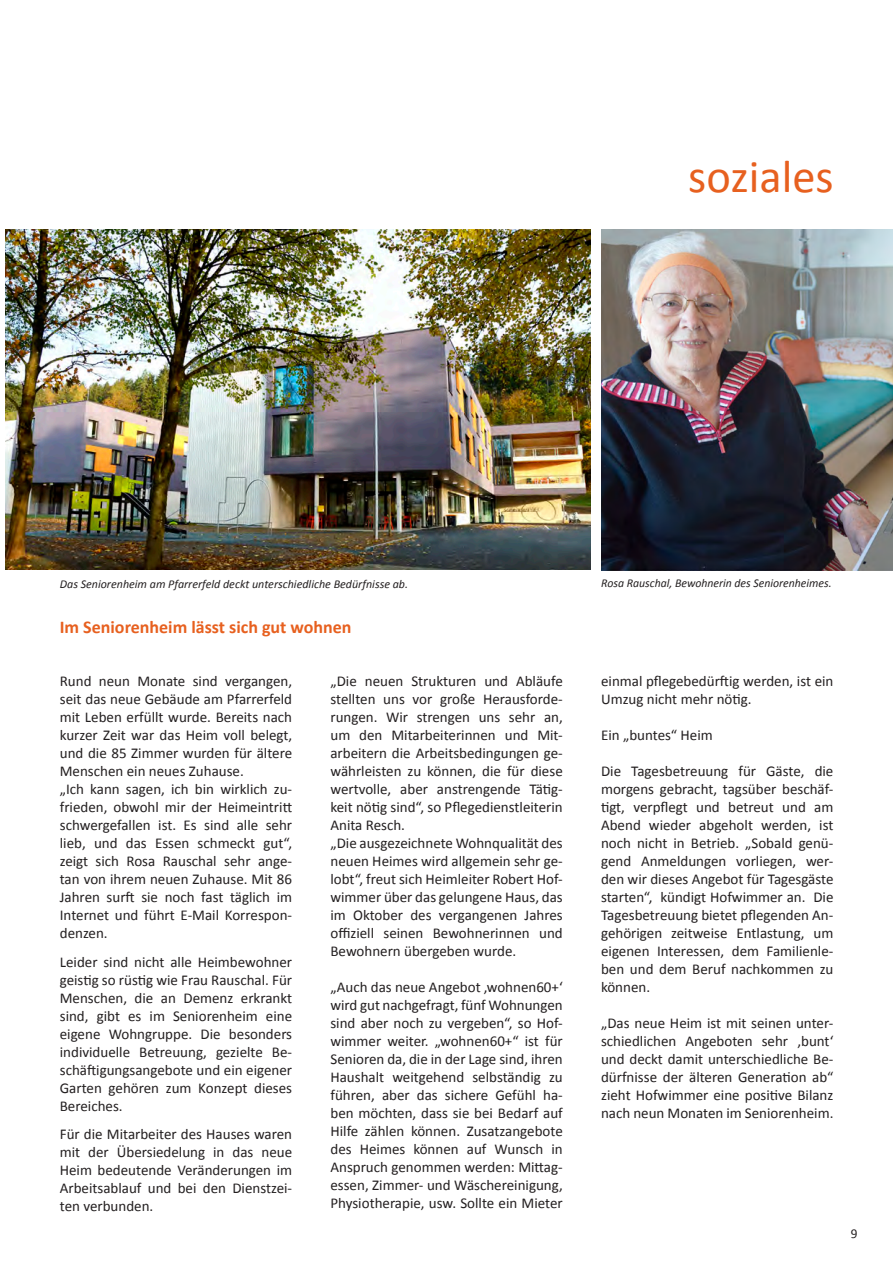
<style>
.page{position:relative;width:893px;height:1263px;background:#fff}
.page>*{position:absolute;margin:0;border:0;box-sizing:border-box;transform-origin:0 0}
.t1{font:46.5px "Calibri";color:#e7601f}
.t2{font:700 18px "Calibri";color:#e7601f}
.t3{font:15px/18px "Calibri";color:#231f20;text-align:justify}
.t4{font:13.5px "Calibri";color:#231f20}
.t5{font:italic 12px "Calibri";color:#231f20}
</style>
<div class="page">
<img style="left:6px;top:229px;width:585px;height:341px">
<img style="left:601px;top:230px;width:292px;height:340px">
<h1 class="t1" style="left:688px;top:148px;width:147px">soziales</h1>
<p class="t5" style="left:60px;top:575px;width:350px">Das Seniorenheim am Pfarrerfeld deckt unterschiedliche Bedürfnisse ab.</p>
<p class="t5" style="left:601px;top:575px;width:232px">Rosa Rauschal, Bewohnerin des Seniorenheimes.</p>
<p class="t2" style="left:60px;top:615px;width:293px">Im Seniorenheim lässt sich gut wohnen</p>
<p class="t3" style="left:60px;top:672px;width:234px;text-align:left">Rund neun Monate sind vergangen, seit das neue Gebäude am Pfarrerfeld mit Leben erfüllt wurde. Bereits nach kurzer Zeit war das Heim voll belegt, und die 85 Zimmer wurden für ältere Menschen ein neues Zuhause.<br>„Ich kann sagen, ich bin wirklich zu&shy;frieden, obwohl mir der Heimeintritt schwergefallen ist. Es sind alle sehr lieb, und das Essen schmeckt gut“, zeigt sich Rosa Rauschal sehr ange&shy;tan von ihrem neuen Zuhause. Mit 86<br>Jahren surft sie noch fast täglich im Internet und führt E-Mail Korrespon&shy;denzen.</p>
<p class="t3" style="left:60px;top:952px;width:234px">Leider sind nicht alle Heimbewohner geistig so rüstig wie Frau Rauschal. Für Menschen, die an Demenz erkrankt sind, gibt es im Seniorenheim eine eigene Wohngruppe. Die besonders individuelle Betreuung, gezielte Be&shy;schäftigungsangebote und ein eigener Garten gehören zum Konzept dieses Bereiches.</p>
<p class="t3" style="left:60px;top:1125px;width:234px">Für die Mitarbeiter des Hauses waren mit der Übersiedelung in das neue Heim bedeutende Veränderungen im Arbeitsablauf und bei den Dienstzei&shy;ten verbunden.</p>
<p class="t3" style="left:330px;top:672px;width:234px;text-align:left">„Die neuen Strukturen und Abläufe stellten uns vor große Herausforde&shy;rungen. Wir strengen uns sehr an, um den Mitarbeiterinnen und Mit&shy;arbeitern die Arbeitsbedingungen ge&shy;währleisten zu können, die für diese wertvolle, aber anstrengende Tätig&shy;keit nötig sind“, so Pflegedienstleiterin Anita Resch.<br>„Die ausgezeichnete Wohnqualität des neuen Heimes wird allgemein sehr ge&shy;lobt“, freut sich Heimleiter Robert Hof&shy;wimmer über das gelungene Haus, das im Oktober des vergangenen Jahres offiziell seinen Bewohnerinnen und Bewohnern übergeben wurde.</p>
<p class="t3" style="left:330px;top:978px;width:234px">„Auch das neue Angebot ‚wohnen60+‘ wird gut nachgefragt, fünf Wohnungen sind aber noch zu vergeben“, so Hof&shy;wimmer weiter. „wohnen60+“ ist für Senioren da, die in der Lage sind, ihren Haushalt weitgehend selbständig zu führen, aber das sichere Gefühl ha&shy;ben möchten, dass sie bei Bedarf auf Hilfe zählen können. Zusatzangebote des Heimes können auf Wunsch in Anspruch genommen werden: Mittag&shy;essen, Zimmer- und Wäschereinigung, Physiotherapie, usw. Sollte ein Mieter</p>
<p class="t3" style="left:601px;top:672px;width:234px">einmal pflegebedürftig werden, ist ein<br>Umzug nicht mehr nötig.</p>
<p class="t3" style="left:601px;top:726px;width:113px">Ein „buntes“ Heim</p>
<p class="t3" style="left:601px;top:762px;width:234px">Die Tagesbetreuung für Gäste, die morgens gebracht, tagsüber beschäf&shy;tigt, verpflegt und betreut und am Abend wieder abgeholt werden, ist noch nicht in Betrieb. „Sobald genü&shy;gend Anmeldungen vorliegen, wer&shy;den wir dieses Angebot für Tagesgäste starten“, kündigt Hofwimmer an. Die Tagesbetreuung bietet pflegenden An&shy;gehörigen zeitweise Entlastung, um eigenen Interessen, dem Familienle&shy;ben und dem Beruf nachkommen zu können.</p>
<p class="t3" style="left:601px;top:1014px;width:234px">„Das neue Heim ist mit seinen unter&shy;schiedlichen Angeboten sehr ‚bunt‘ und deckt damit unterschiedliche Be&shy;dürfnisse der älteren Generation ab“ zieht Hofwimmer eine positive Bilanz nach neun Monaten im Seniorenheim.</p>
<p class="t4" style="left:851px;top:1225px;width:8px">9</p>
</div>
